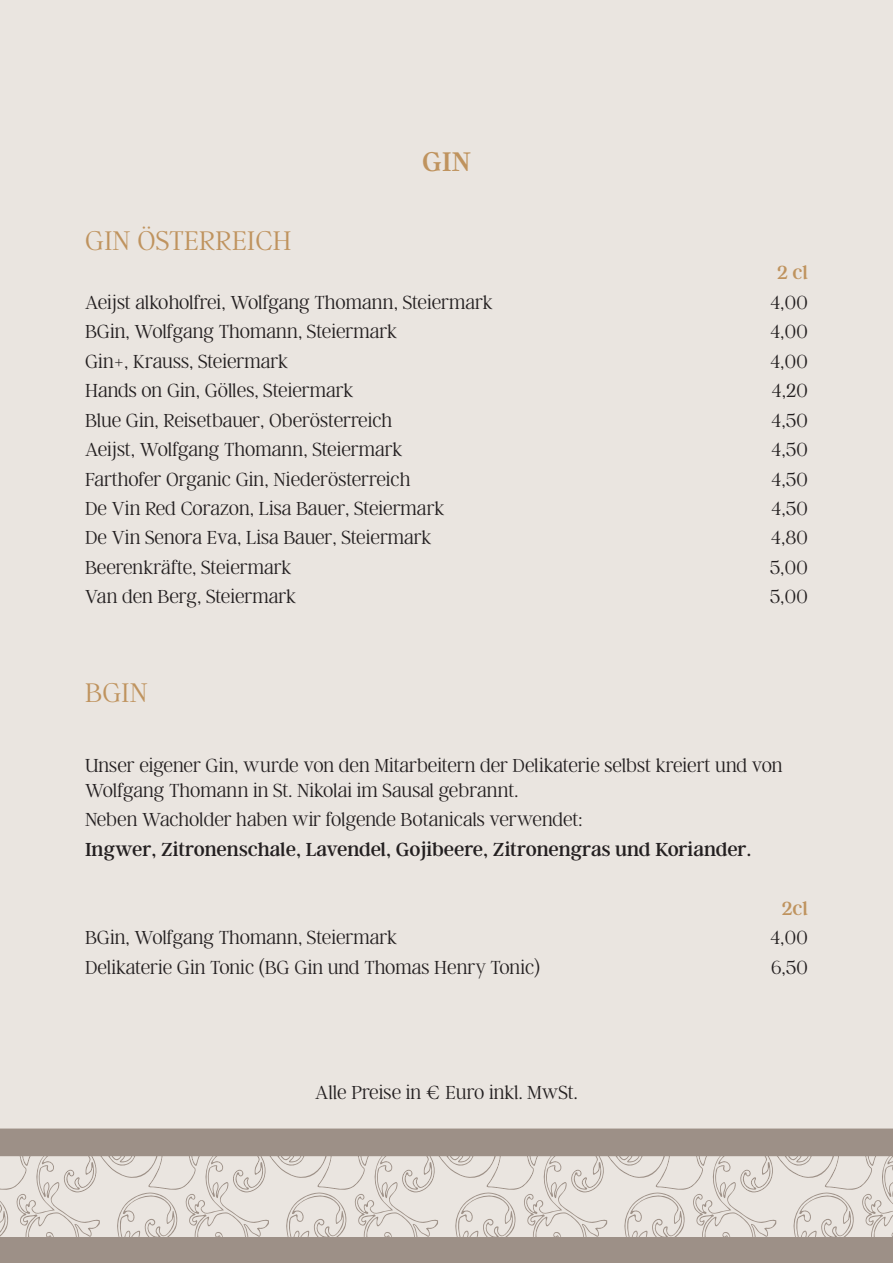
<style>
.page{position:relative;width:893px;height:1263px;background:#eae5e0}
.page>*{position:absolute;margin:0;border:0;box-sizing:border-box;transform-origin:0 0}
.t1{font:100 30px "Argent CF";letter-spacing:.01em;color:#bf935e}
.t2{font:30px "Argent CF";color:#bf935e}
.t3{font:100 21px/25.2px "Argent CF";color:#231f20}
.t4{font:21px "Argent CF";color:#231f20}
.t5{font:21px "Argent CF";color:#bf935e}
</style>
<div class="page">
<svg style="left:0;top:1128px;width:893px;height:109px"></svg>
<div style="left:0;top:1237px;width:893px;height:26px;background:#9d9087"></div>
<h1 class="t1" style="left:85px;top:223px;width:208px">GIN ÖSTERREICH</h1>
<h1 class="t2" style="left:422px;top:144px;width:50px">GIN</h1>
<p class="t5" style="left:777px;top:261px;width:32px">2 cl</p>
<p class="t3" style="left:85px;top:289px;width:409px">Aeijst alkoholfrei, Wolfgang Thomann, Steiermark</p>
<p class="t3" style="left:770px;top:289px;width:39px">4,00</p>
<p class="t3" style="left:85px;top:319px;width:314px">BGin, Wolfgang Thomann, Steiermark</p>
<p class="t3" style="left:770px;top:319px;width:39px">4,00</p>
<p class="t3" style="left:85px;top:348px;width:205px">Gin+, Krauss, Steiermark</p>
<p class="t3" style="left:770px;top:348px;width:39px">4,00</p>
<p class="t3" style="left:85px;top:378px;width:270px">Hands on Gin, Gölles, Steiermark</p>
<p class="t3" style="left:772px;top:378px;width:38px">4,20</p>
<p class="t3" style="left:85px;top:407px;width:309px">Blue Gin, Reisetbauer, Oberösterreich</p>
<p class="t3" style="left:771px;top:407px;width:38px">4,50</p>
<p class="t3" style="left:85px;top:437px;width:319px">Aeijst, Wolfgang Thomann, Steiermark</p>
<p class="t3" style="left:771px;top:437px;width:38px">4,50</p>
<p class="t3" style="left:85px;top:466px;width:327px">Farthofer Organic Gin, Niederösterreich</p>
<p class="t3" style="left:771px;top:466px;width:38px">4,50</p>
<p class="t3" style="left:85px;top:495px;width:361px">De Vin Red Corazon, Lisa Bauer, Steiermark</p>
<p class="t3" style="left:771px;top:495px;width:38px">4,50</p>
<p class="t3" style="left:85px;top:525px;width:348px">De Vin Senora Eva, Lisa Bauer, Steiermark</p>
<p class="t3" style="left:771px;top:525px;width:39px">4,80</p>
<p class="t3" style="left:85px;top:554px;width:208px">Beerenkräfte, Steiermark</p>
<p class="t3" style="left:770px;top:554px;width:40px">5,00</p>
<p class="t3" style="left:85px;top:584px;width:213px">Van den Berg, Steiermark</p>
<p class="t3" style="left:770px;top:584px;width:40px">5,00</p>
<h1 class="t1" style="left:85px;top:675px;width:64px">BGIN</h1>
<p class="t3" style="left:85px;top:752px;width:699px">Unser eigener Gin, wurde von den Mitarbeitern der Delikaterie selbst kreiert und von<br>Wolfgang Thomann in St. Nikolai im Sausal gebrannt.</p>
<p class="t3" style="left:85px;top:807px;width:499px">Neben Wacholder haben wir folgende Botanicals verwendet:</p>
<p class="t4" style="left:85px;top:837px;width:668px">Ingwer, Zitronenschale, Lavendel, Gojibeere, Zitronengras und Koriander.</p>
<p class="t5" style="left:782px;top:896px;width:28px">2cl</p>
<p class="t3" style="left:85px;top:925px;width:314px">BGin, Wolfgang Thomann, Steiermark</p>
<p class="t3" style="left:770px;top:925px;width:39px">4,00</p>
<p class="t3" style="left:85px;top:954px;width:457px">Delikaterie Gin Tonic (BG Gin und Thomas Henry Tonic)</p>
<p class="t3" style="left:771px;top:954px;width:38px">6,50</p>
<p class="t3" style="left:315px;top:1079px;width:264px">Alle Preise in € Euro inkl. MwSt.</p>
</div>
